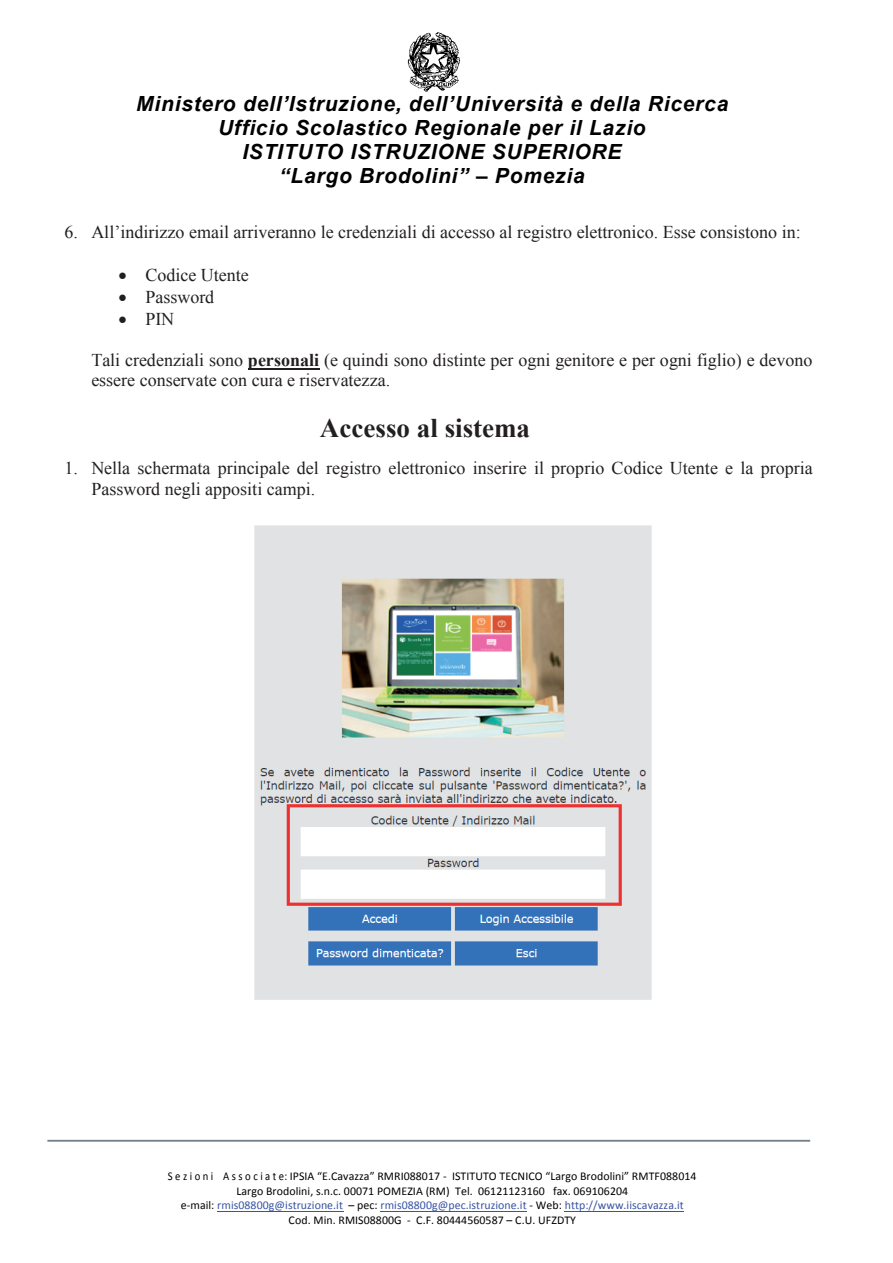
<style>
.page{position:relative;width:893px;height:1263px;background:#fff}
.page>*{position:absolute;margin:0;border:0;box-sizing:border-box;transform-origin:0 0}
.t1{font:700 27px "Times New Roman";color:#231f20}
.t2{font:italic 700 20.85px/24.2px "Arial";letter-spacing:.04em;color:#000;text-align:center}
.t3{font:18px/20.7px "Times New Roman";color:#231f20}
.t4{font:11.85px/14.7px "Calibri";letter-spacing:.005em;color:#000;text-align:center;scale:.9 1}
.s1{font-weight:700}
.s2{color:#3853a3}
</style>
<div class="page">
<hr style="left:217px;top:1211px;width:126px;height:1px;background:#3853a3">
<hr style="left:380px;top:1211px;width:147px;height:1px;background:#3853a3">
<hr style="left:565px;top:1211px;width:119px;height:1px;background:#3853a3">
<img style="left:407px;top:33px;width:54px;height:58px">
<hr style="left:248px;top:368px;width:71px;height:1px;background:#231f20">
<img style="left:254px;top:525px;width:398px;height:475px">
<div style="left:372px;top:529px;width:166px;height:33px;background:#e1e2e4"></div>
<p class="t2" style="left:136px;top:92px;width:593px">Ministero dell’Istruzione, dell’Università e della Ricerca Ufficio Scolastico Regionale per il Lazio<br>ISTITUTO ISTRUZIONE SUPERIORE<br>“Largo Brodolini” – Pomezia</p>
<p class="t3" style="left:64px;top:221px;width:738px">6. All’indirizzo email arriveranno le credenziali di accesso al registro elettronico. Esse consistono in:</p>
<p class="t3" style="left:118px;top:264px;width:132px">• Codice Utente</p>
<p class="t3" style="left:118px;top:286px;width:97px">• Password</p>
<p class="t3" style="left:118px;top:308px;width:57px">• PIN</p>
<p class="t3" style="left:91px;top:349px;width:723px">Tali credenziali sono <span class="s1">personali</span> (e quindi sono distinte per ogni genitore e per ogni figlio) e devono essere conservate con cura e riservatezza.</p>
<h1 class="t1" style="left:320px;top:409px;width:212px">Accesso al sistema</h1>
<p class="t3" style="left:91px;top:458px;width:723px;text-indent:-27px">1. Nella schermata principale del registro elettronico inserire il proprio Codice Utente e la propria<br>Password negli appositi campi.</p>
<p class="t4" style="left:168px;top:1169px;width:589px">S e z i o n i A s s o c i a t e: IPSIA “E.Cavazza” RMRI088017 --‐ ISTITUTO TECNICO “Largo Brodolini” RMTF088014<br>Largo Brodolini, s.n.c. 00071 POMEZIA (RM) Tel. 06121123160 fax. 069106204<br>e--‐mail: <span class="s2">rmis08800g@istruzione.it</span> – pec: <span class="s2">rmis08800g@pec.istruzione.it</span> --‐ Web: <span class="s2">http://www.iiscavazza.it<br></span>Cod. Min. RMIS08800G --‐ C.F. 80444560587 – C.U. UFZDTY</p>
</div>
